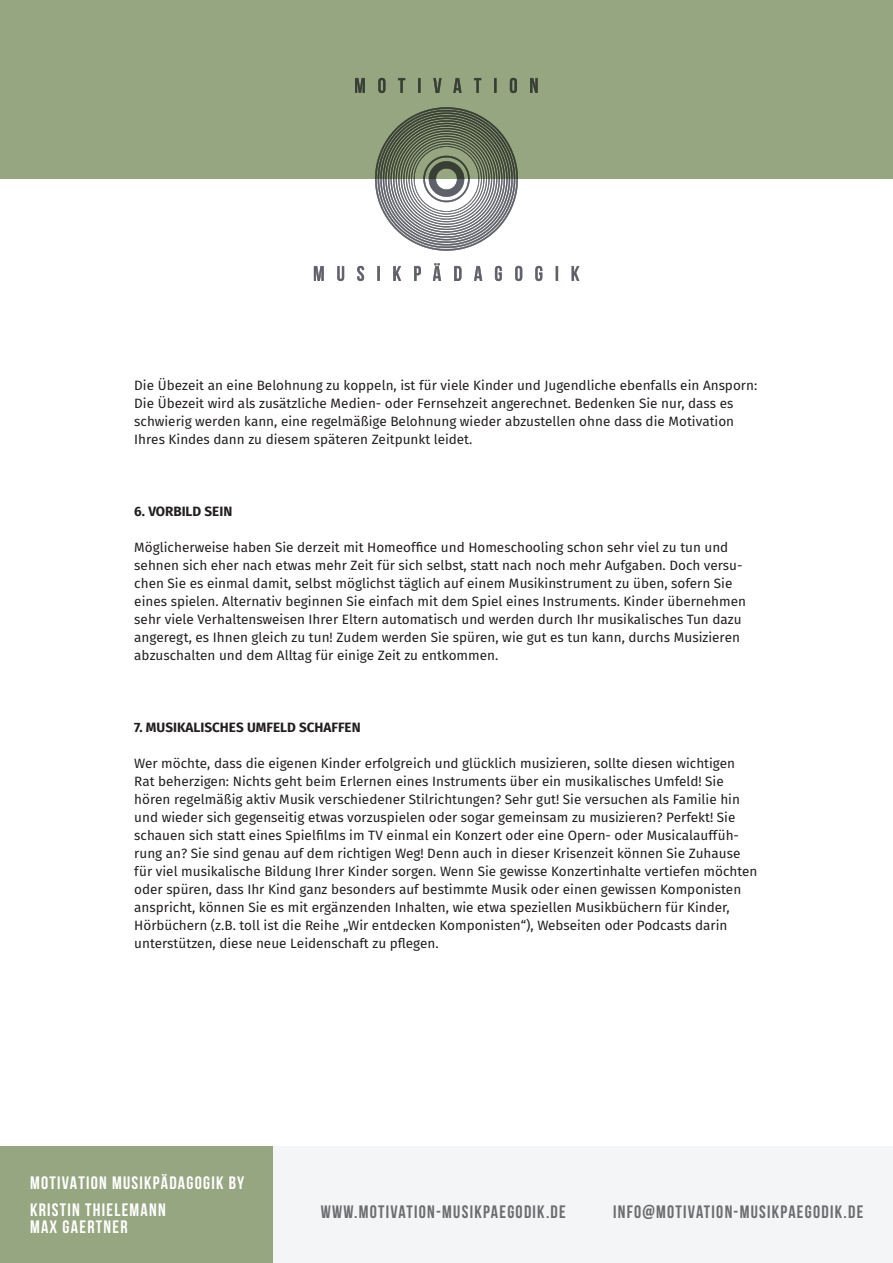
<style>
.page{position:relative;width:893px;height:1263px;background:#fff}
.page>*{position:absolute;margin:0;border:0;box-sizing:border-box;transform-origin:0 0}
.t1{font:700 18px "Bebas Neue";letter-spacing:.07em;color:#6c6d70}
.t2{font:700 18px/27px "Bebas Neue";letter-spacing:.07em;color:#fff}
.Textkörper___2pt_Abs{font:13.5px/18px "Fira Sans";color:#231f20}
.Textkörper___2pt_Abs-2{font:700 13.5px "Fira Sans";color:#231f20}
</style>
<div class="page">
<div style="left:0;top:0;width:893px;height:179px;background:#96a680"></div>
<div style="left:0;top:1146px;width:273px;height:117px;background:#96a680"></div>
<div style="left:273px;top:1146px;width:620px;height:117px;background:#f4f5f6"></div>
<img style="left:313px;top:77px;width:267px;height:205px">
<p class="Textkörper___2pt_Abs" style="left:134px;top:376px;width:624px">Die Übezeit an eine Belohnung zu koppeln, ist für viele Kinder und Jugendliche ebenfalls ein Ansporn:<br>Die Übezeit wird als zusätzliche Medien- oder Fernsehzeit angerechnet. Bedenken Sie nur, dass es schwierig werden kann, eine regelmäßige Belohnung wieder abzustellen ohne dass die Motivation Ihres Kindes dann zu diesem späteren Zeitpunkt leidet.</p>
<p class="Textkörper___2pt_Abs-2" style="left:134px;top:502px;width:99px">6. VORBILD SEIN</p>
<p class="Textkörper___2pt_Abs" style="left:134px;top:538px;width:613px">Möglicherweise haben Sie derzeit mit Homeoffice und Homeschooling schon sehr viel zu tun und sehnen sich eher nach etwas mehr Zeit für sich selbst, statt nach noch mehr Aufgaben. Doch versu&shy;chen Sie es einmal damit, selbst möglichst täglich auf einem Musikinstrument zu üben, sofern Sie eines spielen. Alternativ beginnen Sie einfach mit dem Spiel eines Instruments. Kinder übernehmen sehr viele Verhaltensweisen Ihrer Eltern automatisch und werden durch Ihr musikalisches Tun dazu angeregt, es Ihnen gleich zu tun! Zudem werden Sie spüren, wie gut es tun kann, durchs Musizieren abzuschalten und dem Alltag für einige Zeit zu entkommen.</p>
<p class="Textkörper___2pt_Abs-2" style="left:134px;top:718px;width:228px">7. MUSIKALISCHES UMFELD SCHAFFEN</p>
<p class="Textkörper___2pt_Abs" style="left:134px;top:754px;width:625px">Wer möchte, dass die eigenen Kinder erfolgreich und glücklich musizieren, sollte diesen wichtigen Rat beherzigen: Nichts geht beim Erlernen eines Instruments über ein musikalisches Umfeld! Sie hören regelmäßig aktiv Musik verschiedener Stilrichtungen? Sehr gut! Sie versuchen als Familie hin und wieder sich gegenseitig etwas vorzuspielen oder sogar gemeinsam zu musizieren? Perfekt! Sie schauen sich statt eines Spielfilms im TV einmal ein Konzert oder eine Opern- oder Musicalauffüh&shy;rung an? Sie sind genau auf dem richtigen Weg! Denn auch in dieser Krisenzeit können Sie Zuhause für viel musikalische Bildung Ihrer Kinder sorgen. Wenn Sie gewisse Konzertinhalte vertiefen möchten oder spüren, dass Ihr Kind ganz besonders auf bestimmte Musik oder einen gewissen Komponisten anspricht, können Sie es mit ergänzenden Inhalten, wie etwa speziellen Musikbüchern für Kinder, Hörbüchern (z.B. toll ist die Reihe „Wir entdecken Komponisten“), Webseiten oder Podcasts darin unterstützen, diese neue Leidenschaft zu pflegen.</p>
<h1 class="t2" style="left:30px;top:1169px;width:216px">MOTIVATION MUSIKPÄDAGOGIK BY<br>KRISTIN THIELEMANN</h1>
<h1 class="t2" style="left:30px;top:1213px;width:99px">MAX GAERTNER</h1>
<h1 class="t1" style="left:321px;top:1202px;width:247px">WWW.MOTIVATION-MUSIKPAEGODIK.DE</h1>
<h1 class="t1" style="left:613px;top:1202px;width:252px">INFO@MOTIVATION-MUSIKPAEGODIK.DE</h1>
</div>
